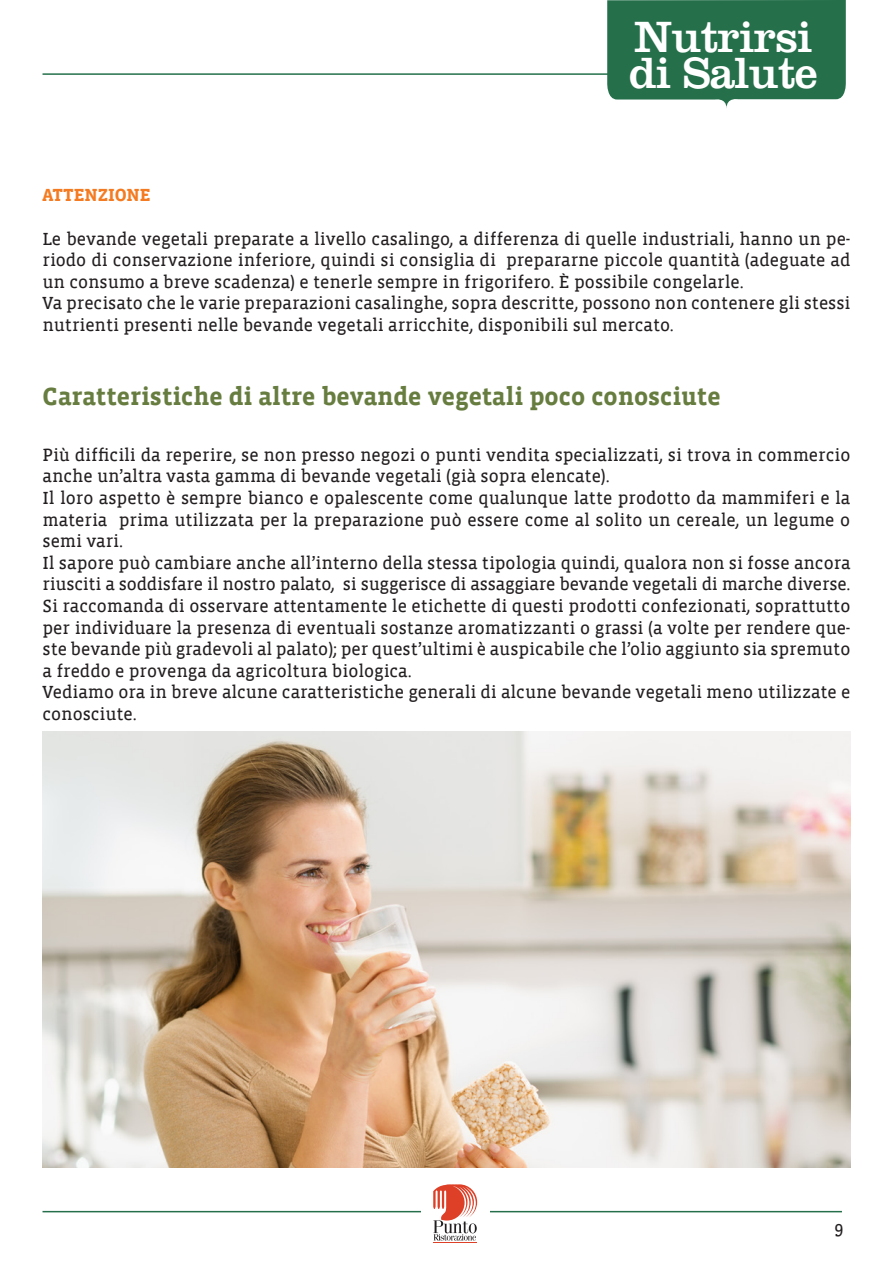
<style>
.page{position:relative;width:893px;height:1263px;background:#fff}
.page>*{position:absolute;margin:0;border:0;box-sizing:border-box;transform-origin:0 0}
.t1{font:45.45px "Clarendon";letter-spacing:-.02em;color:#fff}
.Domande{font:700 25.5px "Vista Slab";color:#677d40}
.t2{font:18px/21.6px "Vista Slab Reg";color:#231f20}
.t3{font:700 18px "Vista Slab";color:#f47b21}
</style>
<div class="page">
<hr style="left:43px;top:1211px;width:799px;height:1px;background:#25704b">
<hr style="left:43px;top:73px;width:799px;height:2px;background:#25704b">
<div style="left:421px;top:1182px;width:68px;height:60px;background:#fff"></div>
<hr style="left:433px;top:1242px;width:44px;height:1px;background:#dd3f27">
<svg style="left:433px;top:1184px;width:44px;height:56px"></svg>
<svg style="left:607px;top:0;width:239px;height:108px;background:#377b5a"></svg>
<img style="left:43px;top:731px;width:807px;height:437px">
<p class="t1" style="left:634px;top:10px;width:180px">Nutrirsi</p>
<p class="t1" style="left:629px;top:46px;width:190px">di Salute</p>
<p class="t3" style="left:43px;top:186px;width:110px">ATTENZIONE</p>
<p class="t2" style="left:43px;top:228px;width:809px;text-align:justify">Le bevande vegetali preparate a livello casalingo, a differenza di quelle industriali, hanno un pe&shy;riodo di conservazione inferiore, quindi si consiglia di prepararne piccole quantità (adeguate ad un consumo a breve scadenza) e tenerle sempre in frigorifero. È possibile congelarle.</p>
<p class="t2" style="left:43px;top:293px;width:809px">Va precisato che le varie preparazioni casalinghe, sopra descritte, possono non contenere gli stessi nutrienti presenti nelle bevande vegetali arricchite, disponibili sul mercato.</p>
<p class="Domande" style="left:43px;top:383px;width:679px">Caratteristiche di altre bevande vegetali poco conosciute</p>
<p class="t2" style="left:43px;top:444px;width:809px">Più difficili da reperire, se non presso negozi o punti vendita specializzati, si trova in commercio anche un’altra vasta gamma di bevande vegetali (già sopra elencate).</p>
<p class="t2" style="left:43px;top:488px;width:809px;text-align:justify">Il loro aspetto è sempre bianco e opalescente come qualunque latte prodotto da mammiferi e la materia prima utilizzata per la preparazione può essere come al solito un cereale, un legume o semi vari.</p>
<p class="t2" style="left:43px;top:552px;width:809px">Il sapore può cambiare anche all’interno della stessa tipologia quindi, qualora non si fosse ancora riusciti a soddisfare il nostro palato, si suggerisce di assaggiare bevande vegetali di marche diverse.</p>
<p class="t2" style="left:43px;top:596px;width:809px;text-align:justify">Si raccomanda di osservare attentamente le etichette di questi prodotti confezionati, soprattutto per individuare la presenza di eventuali sostanze aromatizzanti o grassi (a volte per rendere que&shy;ste bevande più gradevoli al palato); per quest’ultimi è auspicabile che l’olio aggiunto sia spremuto a freddo e provenga da agricoltura biologica.</p>
<p class="t2" style="left:43px;top:682px;width:809px">Vediamo ora in breve alcune caratteristiche generali di alcune bevande vegetali meno utilizzate e conosciute.</p>
<p class="t2" style="left:834px;top:1218px;width:10px">9</p>
</div>
